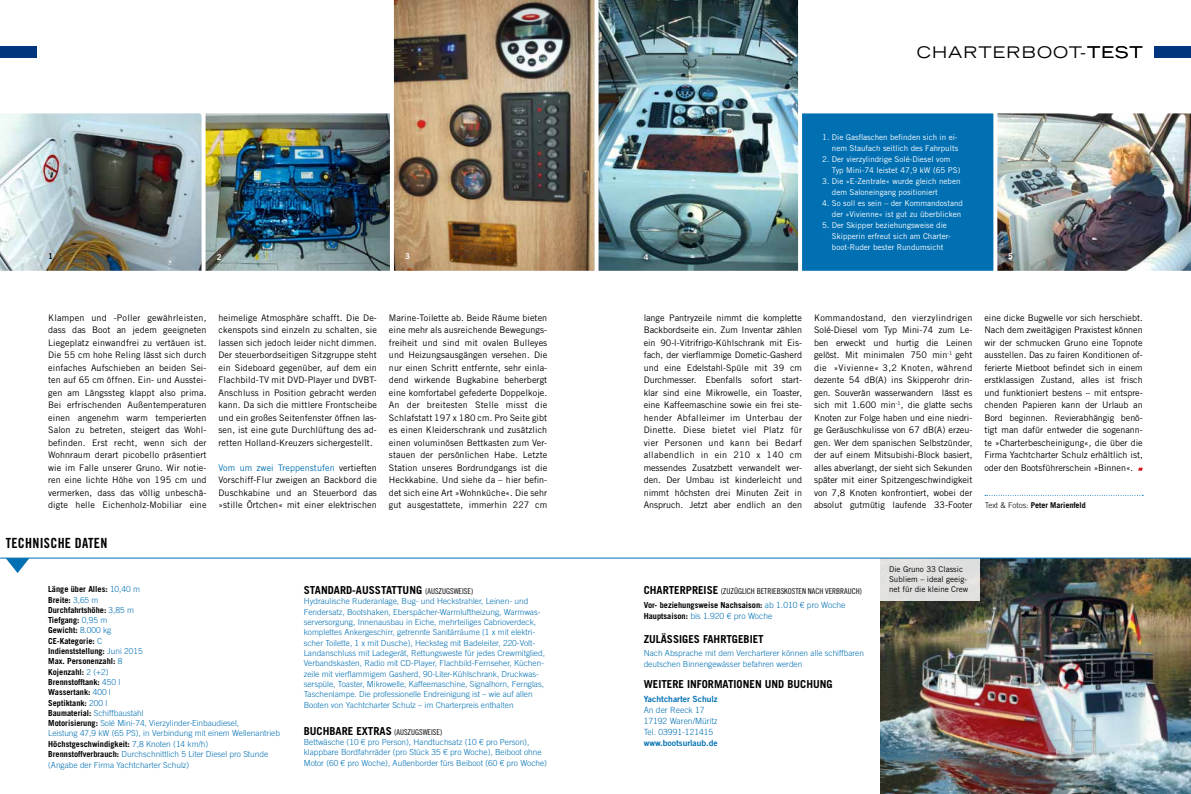
<style>
.page{position:relative;width:1191px;height:794px;background:#fff}
.page>*{position:absolute;margin:0;border:0;box-sizing:border-box;transform-origin:0 0}
.t1{font:expanded 16px "Trade Gothic LT Std";letter-spacing:.07em;color:#000}
.t2{font:14px "Trade Gothic LT Std Bd Cn 20";letter-spacing:.02em;color:#000}
.t3{font:700 11px "Trade Gothic LT Std";color:#000}
.t4{font:9px/12.5px "Trade Gothic LT Std";letter-spacing:.01em;color:#000;text-align:justify}
.t5{font:300 8.5px/11px "Trade Gothic LT Std";color:#0070b3}
.t6{font:8.5px "Trade Gothic LT Std Bd 2";color:#0070b3}
.t7{font:300 8.3px/10.3px "Trade Gothic LT Std";color:#0070b3}
.t8{font:700 8.3px "Trade Gothic LT Std";color:#000}
.t9{font:8px/11px "Trade Gothic LT Std";color:#fff}
.t10{font:8px/10px "Trade Gothic LT Std";color:#000}
.t11{font:8px "Trade Gothic LT Std Cn 18";color:#000}
.t12{font:700 8px "Trade Gothic LT Std";color:#000}
.t13{font:8px "Trade Gothic LT Std Bd 2";color:#fff}
.t14{font:8px "Trade Gothic LT Std Bd 2";color:#000}
.s1{color:#0070b3}
.s2{font-weight:300}
.s3{font-weight:700;color:#000}
.s4{font-family:"Trade Gothic LT Std Cn 18";font-weight:400;font-size:8px}
.s5{font-family:"Trade Gothic LT Std";font-weight:700;font-size:11px}
.s6{font-weight:300;font-size:8.5px;color:#0070b3}
.s7{font-weight:700;font-size:8.3px;color:#000}
</style>
<div class="page">
<svg style="left:1138px;top:468px;width:4px;height:3px"></svg>
<img style="left:997px;top:113px;width:194px;height:158px">
<div style="left:788px;top:109px;width:209px;height:166px;background:#0070b3;border:4px solid #fff"></div>
<img style="left:598px;top:0;width:204px;height:275px">
<div style="left:638px;top:248px;width:16px;height:17px;background:#000;opacity:.75"></div>
<img style="left:205px;top:114px;width:185px;height:156px">
<div style="left:178px;top:109px;width:239px;height:166px;border:4px solid #fff"></div>
<img style="left:0;top:109px;width:205px;height:166px">
<img style="left:390px;top:0;width:205px;height:275px">
<svg style="left:6px;top:558px;width:23px;height:15px"></svg>
<svg style="left:985px;top:495px;width:158px;height:1px"></svg>
<div style="left:1154px;top:47px;width:37px;height:11px;background:#00347c"></div>
<div style="left:0;top:47px;width:37px;height:11px;background:#00347c"></div>
<img style="left:881px;top:559px;width:310px;height:235px">
<div style="left:880px;top:557px;width:99px;height:43px;background:#e0e0de"></div>
<hr style="left:0;top:557px;width:1191px;height:1px;background:#0070b3">
<h1 class="t1" style="left:916px;top:42px;width:228px">CHARTERBOOT-TEST</h1>
<p class="t14" style="left:48px;top:252px;width:6px">1</p>
<p class="t13" style="left:217px;top:252px;width:6px">2</p>
<p class="t13" style="left:405px;top:251px;width:6px">3</p>
<p class="t13" style="left:643px;top:252px;width:6px">4</p>
<p class="t9" style="left:822px;top:131px;width:137px;text-align:right">1. Die Gasflaschen befinden sich in ei&shy;nem Staufach seitlich des Fahrpults</p>
<p class="t9" style="left:832px;top:153px;width:130px;text-indent:-10px">2. Der vierzylindrige Solé-Diesel vom<br>Typ Mini-74 leistet 47,9 kW (65 PS)</p>
<p class="t9" style="left:832px;top:175px;width:130px;text-indent:-10px">3. Die »E-Zentrale« wurde gleich neben dem Saloneingang positioniert</p>
<p class="t9" style="left:822px;top:197px;width:142px;text-align:right">4. So soll es sein – der Kommandostand der »Vivienne« ist gut zu überblicken</p>
<p class="t9" style="left:832px;top:219px;width:120px;text-indent:-10px">5. Der Skipper beziehungsweise die<br>Skipperin erfreut sich am Charter&shy;boot-Ruder bester Rundumsicht</p>
<p class="t13" style="left:1008px;top:251px;width:6px">5</p>
<p class="t4" style="left:48px;top:311px;width:160px">Klampen und -Poller gewährleisten, dass das Boot an jedem geeigneten Liegeplatz einwandfrei zu vertäuen ist.<br>Die 55 cm hohe Reling lässt sich durch einfaches Aufschieben an beiden Sei&shy;ten auf 65 cm öffnen. Ein- und Ausstei&shy;gen am Längssteg klappt also prima.<br>Bei erfrischenden Außentemperaturen einen angenehm warm temperierten Salon zu betreten, steigert das Wohl&shy;befinden. Erst recht, wenn sich der Wohnraum derart picobello präsentiert wie im Falle unserer Gruno. Wir notie&shy;ren eine lichte Höhe von 195 cm und vermerken, dass das völlig unbeschä&shy;digte helle Eichenholz-Mobiliar eine</p>
<p class="t4" style="left:218px;top:311px;width:160px">heimelige Atmosphäre schafft. Die De&shy;ckenspots sind einzeln zu schalten, sie lassen sich jedoch leider nicht dimmen.<br>Der steuerbordseitigen Sitzgruppe steht ein Sideboard gegenüber, auf dem ein Flachbild-TV mit DVD-Player und DVBT-Anschluss in Position gebracht werden kann. Da sich die mittlere Frontscheibe und ein großes Seitenfenster öffnen las&shy;sen, ist eine gute Durchlüftung des ad&shy;retten Holland-Kreuzers sichergestellt.</p>
<p class="t4" style="left:218px;top:461px;width:160px"><span class="s1">Vom um zwei Treppenstufen</span> vertieften Vorschiff-Flur zweigen an Backbord die Duschkabine und an Steuerbord das »stille Örtchen« mit einer elektrischen</p>
<h2 class="t2" style="left:6px;top:534px;width:103px">TECHNISCHE DATEN</h2>
<p class="t4" style="left:389px;top:311px;width:160px">Marine-Toilette ab. Beide Räume bieten eine mehr als ausreichende Bewegungs&shy;freiheit und sind mit ovalen Bulleyes und Heizungsausgängen versehen. Die nur einen Schritt entfernte, sehr einla&shy;dend wirkende Bugkabine beherbergt eine komfortabel gefederte Doppelkoje.<br>An der breitesten Stelle misst die Schlafstatt 197 x 180 cm. Pro Seite gibt es einen Kleiderschrank und zusätzlich einen voluminösen Bettkasten zum Ver&shy;stauen der persönlichen Habe. Letzte Station unseres Bordrundgangs ist die Heckkabine. Und siehe da – hier befin&shy;det sich eine Art »Wohnküche«. Die sehr gut ausgestattete, immerhin 227 cm</p>
<p class="t4" style="left:643px;top:311px;width:160px">lange Pantryzeile nimmt die komplette Backbordseite ein. Zum Inventar zählen ein 90-l-Vitrifrigo-Kühlschrank mit Eis&shy;fach, der vierflammige Dometic-Gasherd und eine Edelstahl-Spüle mit 39 cm Durchmesser. Ebenfalls sofort start&shy;klar sind eine Mikrowelle, ein Toaster, eine Kaffeemaschine sowie ein frei ste&shy;hender Abfalleimer im Unterbau der Dinette. Diese bietet viel Platz für vier Personen und kann bei Bedarf allabendlich in ein 210 x 140 cm messendes Zusatzbett verwandelt wer&shy;den. Der Umbau ist kinderleicht und nimmt höchsten drei Minuten Zeit in Anspruch. Jetzt aber endlich an den</p>
<p class="t4" style="left:814px;top:311px;width:160px">Kommandostand, den vierzylindrigen Solé-Diesel vom Typ Mini-74 zum Le&shy;ben erweckt und hurtig die Leinen gelöst. Mit minimalen 750 min<sup>-1</sup> geht die »Vivienne« 3,2 Knoten, während dezente 54 dB(A) ins Skipperohr drin&shy;gen. Souverän wasserwandern lässt es sich mit 1.600 min<sup>-1</sup>, die glatte sechs Knoten zur Folge haben und eine niedri&shy;ge Geräuschkulisse von 67 dB(A) erzeu&shy;gen. Wer dem spanischen Selbstzünder, der auf einem Mitsubishi-Block basiert, alles abverlangt, der sieht sich Sekunden später mit einer Spitzengeschwindigkeit von 7,8 Knoten konfrontiert, wobei der absolut gutmütig laufende 33-Footer</p>
<p class="t4" style="left:984px;top:311px;width:160px">eine dicke Bugwelle vor sich herschiebt.<br>Nach dem zweitägigen Praxistest können wir der schmucken Gruno eine Topnote ausstellen. Das zu fairen Konditionen of&shy;ferierte Mietboot befindet sich in einem erstklassigen Zustand, alles ist frisch und funktioniert bestens – mit entspre&shy;chenden Papieren kann der Urlaub an Bord beginnen. Revierabhängig benö&shy;tigt man dafür entweder die sogenann&shy;te »Charterbescheinigung«, die über die Firma Yachtcharter Schulz erhältlich ist, oder den Bootsführerschein »Binnen«.</p>
<p class="t12" style="left:984px;top:500px;width:103px"><span class="s2">Text &amp; Fotos:</span> Peter Marienfeld</p>
<p class="t7" style="left:48px;top:584px;width:233px"><span class="s3">Länge über Alles:</span> 10,40 m<br><span class="s3">Breite:</span> 3,65 m<br><span class="s3">Durchfahrtshöhe:</span> 3,85 m<br><span class="s3">Tiefgang:</span> 0,95 m<br><span class="s3">Gewicht:</span> 8.000 kg<br><span class="s3">CE-Kategorie:</span> C<br><span class="s3">Indienststellung:</span> Juni 2015<br><span class="s3">Max. Personenzahl:</span> 8<br><span class="s3">Kojenzahl:</span> 2 (+2)<br><span class="s3">Brennstofftank:</span> 450 l<br><span class="s3">Wassertank:</span> 400 l<br><span class="s3">Septiktank:</span> 200 l<br><span class="s3">Baumaterial:</span> Schiffbaustahl<br><span class="s3">Motorisierung:</span> Solé Mini-74, Vierzylinder-Einbaudiesel,<br>Leistung 47,9 kW (65 PS), in Verbindung mit einem Wellenantrieb<br><span class="s3">Höchstgeschwindigkeit:</span> 7,8 Knoten (14 km/h)<br><span class="s3">Brennstoffverbrauch:</span> Durchschnittlich 5 Liter Diesel pro Stunde (Angabe der Firma Yachtcharter Schulz)</p>
<p class="t3" style="left:304px;top:583px;width:171px">STANDARD-AUSSTATTUNG <span class="s4">(AUSZUGSWEISE)</span></p>
<p class="t7" style="left:304px;top:596px;width:243px">Hydraulische Ruderanlage, Bug- und Heckstrahler, Leinen- und Fendersatz, Bootshaken, Eberspächer-Warmluftheizung, Warmwas&shy;serversorgung, Innenausbau in Eiche, mehrteiliges Cabrioverdeck, komplettes Ankergeschirr, getrennte Sanitärräume (1 x mit elektri&shy;scher Toilette, 1 x mit Dusche), Hecksteg mit Badeleiter, 220-Volt-Landanschluss mit Ladegerät, Rettungsweste für jedes Crewmitglied, Verbandskasten, Radio mit CD-Player, Flachbild-Fernseher, Küchen&shy;zeile mit vierflammigem Gasherd, 90-Liter-Kühlschrank, Druckwas&shy;serspüle, Toaster, Mikrowelle, Kaffeemaschine, Signalhorn, Fernglas, Taschenlampe. Die professionelle Endreinigung ist – wie auf allen Booten von Yachtcharter Schulz – im Charterpreis enthalten</p>
<p class="t3" style="left:304px;top:724px;width:140px">BUCHBARE EXTRAS <span class="s4">(AUSZUGSWEISE)</span></p>
<p class="t7" style="left:304px;top:737px;width:245px">Bettwäsche (10 € pro Person), Handtuchsatz (10 € pro Person), klappbare Bordfahrräder (pro Stück 35 € pro Woche), Beiboot ohne<br>Motor (60 € pro Woche), Außenborder fürs Beiboot (60 € pro Woche)</p>
<p class="t11" style="left:643px;top:586px;width:220px"><span class="s5">CHARTERPREISE</span> (ZUZÜGLICH BETRIEBSKOSTEN NACH VERBRAUCH)</p>
<p class="t8" style="left:643px;top:600px;width:203px">Vor- beziehungsweise Nachsaison: <span class="s6">ab 1.010 € pro Woche</span></p>
<p class="t5" style="left:643px;top:610px;width:130px"><span class="s7">Hauptsaison:</span> bis 1.920 € pro Woche</p>
<p class="t3" style="left:643px;top:632px;width:122px">ZULÄSSIGES FAHRTGEBIET</p>
<p class="t7" style="left:643px;top:648px;width:222px">Nach Absprache mit dem Vercharterer können alle schiffbaren deutschen Binnengewässer befahren werden</p>
<p class="t3" style="left:643px;top:677px;width:190px">WEITERE INFORMATIONEN UND BUCHUNG</p>
<p class="t6" style="left:643px;top:693px;width:75px">Yachtcharter Schulz</p>
<p class="t5" style="left:643px;top:704px;width:76px">An der Reeck 17<br>17192 Waren/Müritz<br>Tel. 03991-121415</p>
<p class="t6" style="left:643px;top:737px;width:76px">www.bootsurlaub.de</p>
<p class="t10" style="left:889px;top:564px;width:81px">Die Gruno 33 Classic<br>Subliem – ideal geeig&shy;net für die kleine Crew</p>
</div>
